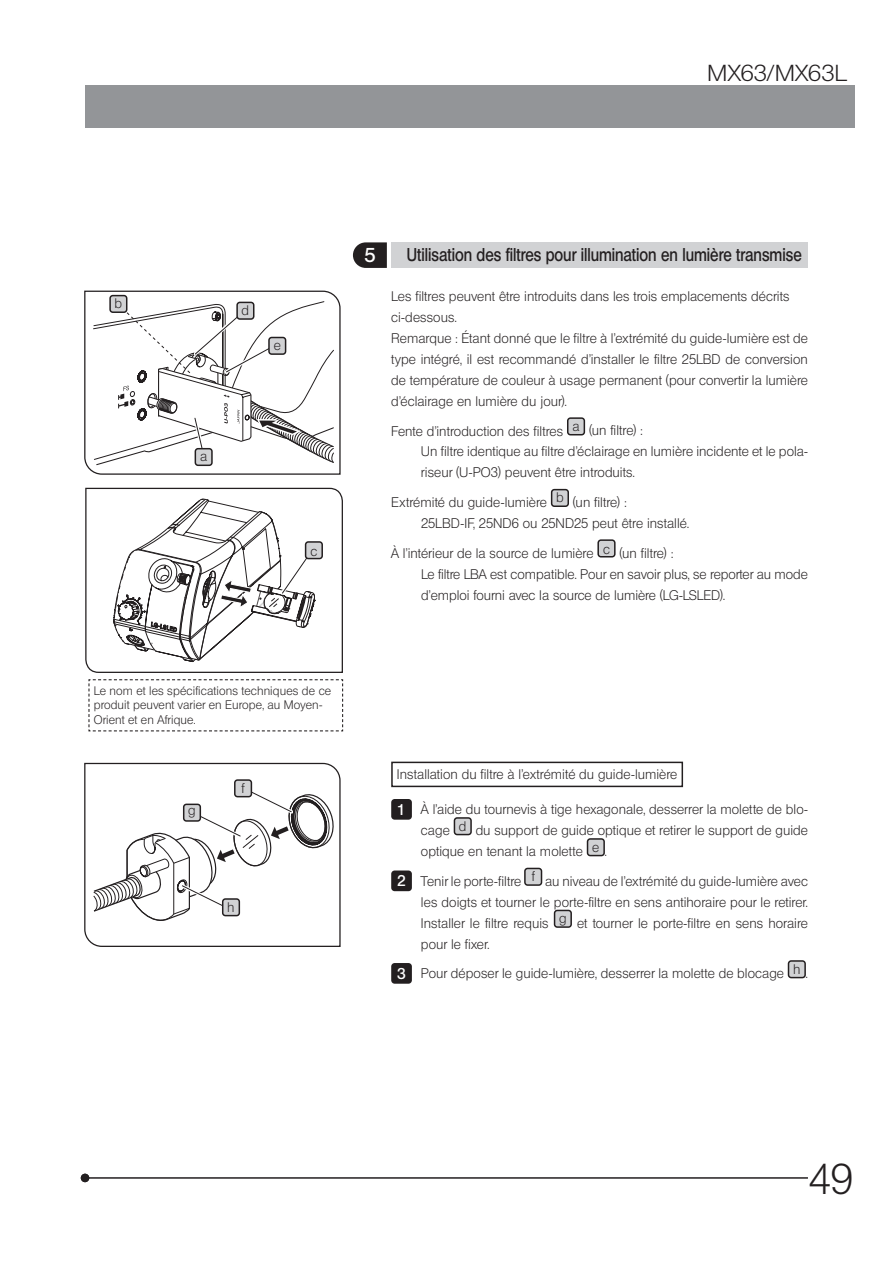
<style>
.page{position:relative;width:893px;height:1263px;background:#fff}
.page>*{position:absolute;margin:0;border:0;box-sizing:border-box;transform-origin:0 0}
.t1{font:42px "Olympus Leicht Normal";color:#231f20}
.t2{font:22.5px "Olympus Leicht Normal";color:#231f20;scale:1.1 1}
.t3{font:19.5px "Olympus Leicht Halbfett";color:#fff}
.t4{font:18px "Olympus Leicht Halbfett";color:#231f20;scale:.83 1}
.t5{font:15.15px "Olympus Leicht Halbfett";color:#fff}
.t6{font:13.5px/21px "Olympus Leicht Normal";letter-spacing:.005em;color:#231f20}
.t7{font:12px/14.4px "Olympus Leicht Normal";letter-spacing:.01em;color:#231f20}
</style>
<div class="page">
<div style="left:81px;top:1174px;width:8px;height:8px;background:#231f20;border-radius:50%"></div>
<hr style="left:85px;top:1177px;width:723px;height:1px;background:#231f20">
<div style="left:85px;top:85px;width:770px;height:43px;background:#939598"></div>
<div style="left:568px;top:418px;width:16px;height:17px;background:#d1d2d4;border-radius:3px"></div>
<div style="left:567px;top:417px;width:18px;height:18px;border:2px solid #231f20;border-radius:3px"></div>
<div style="left:552px;top:490px;width:16px;height:16px;background:#d1d2d4;border-radius:3px"></div>
<div style="left:551px;top:489px;width:18px;height:18px;border:2px solid #231f20;border-radius:3px"></div>
<div style="left:598px;top:540px;width:17px;height:17px;background:#d1d2d4;border-radius:3px"></div>
<div style="left:597px;top:539px;width:19px;height:18px;border:2px solid #231f20;border-radius:3px"></div>
<div style="left:391px;top:762px;width:292px;height:25px;border:2px solid #231f20"></div>
<div style="left:454px;top:818px;width:17px;height:16px;background:#d1d2d4;border-radius:3px"></div>
<div style="left:454px;top:817px;width:18px;height:18px;border:2px solid #231f20;border-radius:3px"></div>
<div style="left:587px;top:839px;width:17px;height:16px;background:#d1d2d4;border-radius:3px"></div>
<div style="left:587px;top:838px;width:18px;height:18px;border:2px solid #231f20;border-radius:3px"></div>
<div style="left:525px;top:868px;width:16px;height:17px;background:#d1d2d4;border-radius:3px"></div>
<div style="left:524px;top:868px;width:18px;height:18px;border:2px solid #231f20;border-radius:3px"></div>
<div style="left:555px;top:910px;width:16px;height:17px;background:#d1d2d4;border-radius:3px"></div>
<div style="left:554px;top:910px;width:18px;height:18px;border:2px solid #231f20;border-radius:3px"></div>
<div style="left:788px;top:961px;width:17px;height:16px;background:#d1d2d4;border-radius:3px"></div>
<div style="left:788px;top:960px;width:18px;height:18px;border:2px solid #231f20;border-radius:3px"></div>
<div style="left:391px;top:799px;width:21px;height:21px;background:#231f20;border-radius:3px"></div>
<div style="left:391px;top:870px;width:21px;height:21px;background:#231f20;border-radius:3px"></div>
<div style="left:391px;top:963px;width:21px;height:21px;background:#231f20;border-radius:3px"></div>
<svg style="left:84px;top:291px;width:257px;height:184px"></svg>
<svg style="left:84px;top:763px;width:257px;height:184px"></svg>
<svg style="left:93px;top:301px;width:242px;height:165px"></svg>
<div style="left:195px;top:449px;width:17px;height:16px;background:#d1d2d4;border-radius:3px"></div>
<div style="left:195px;top:448px;width:18px;height:18px;border:2px solid #231f20;border-radius:3px"></div>
<div style="left:110px;top:296px;width:17px;height:16px;background:#d1d2d4;border-radius:3px"></div>
<div style="left:109px;top:295px;width:18px;height:18px;border:2px solid #231f20;border-radius:3px"></div>
<div style="left:235px;top:780px;width:16px;height:17px;background:#d1d2d4;border-radius:3px"></div>
<div style="left:234px;top:779px;width:18px;height:18px;border:2px solid #231f20;border-radius:3px"></div>
<svg style="left:92px;top:789px;width:245px;height:135px"></svg>
<div style="left:223px;top:899px;width:16px;height:16px;background:#d1d2d4;border-radius:3px"></div>
<div style="left:222px;top:898px;width:18px;height:18px;border:2px solid #231f20;border-radius:3px"></div>
<div style="left:391px;top:242px;width:417px;height:26px;background:#d1d2d4"></div>
<svg style="left:353px;top:242px;width:34px;height:26px"></svg>
<svg style="left:88px;top:679px;width:256px;height:53px"></svg>
<svg style="left:85px;top:487px;width:258px;height:186px"></svg>
<svg style="left:113px;top:499px;width:202px;height:163px"></svg>
<div style="left:306px;top:542px;width:16px;height:16px;background:#d1d2d4;border-radius:3px"></div>
<div style="left:305px;top:541px;width:18px;height:18px;border:2px solid #231f20;border-radius:3px"></div>
<h2 class="t2" style="left:707px;top:59px;width:128px">MX63/MX63L</h2>
<p class="t6" style="left:115px;top:293px;width:9px">b</p>
<p class="t6" style="left:242px;top:300px;width:9px">d</p>
<p class="t6" style="left:274px;top:335px;width:9px">e</p>
<p class="t6" style="left:200px;top:446px;width:9px">a</p>
<p class="t6" style="left:310px;top:540px;width:8px">c</p>
<p class="t7" style="left:94px;top:683px;width:239px">Le nom et les spécifications techniques de ce produit peuvent varier en Europe, au Moyen-<br>Orient et en Afrique.</p>
<p class="t6" style="left:188px;top:799px;width:9px">g</p>
<p class="t6" style="left:242px;top:777px;width:4px">f</p>
<p class="t6" style="left:227px;top:896px;width:9px">h</p>
<h3 class="t3" style="left:364px;top:244px;width:13px">5</h3>
<h3 class="t4" style="left:407px;top:244px;width:477px">Utilisation des filtres pour illumination en lumière transmise</h3>
<p class="t6" style="left:391px;top:286px;width:418px">Les filtres peuvent être introduits dans les trois emplacements décrits ci-dessous.<br>Remarque : Étant donné que le filtre à l'extrémité du guide-lumière est de type intégré, il est recommandé d'installer le filtre 25LBD de conversion de température de couleur à usage permanent (pour convertir la lumière d'éclairage en lumière du jour).</p>
<p class="t6" style="left:421px;top:420px;width:388px;text-indent:-30px">Fente d’introduction des filtres a (un filtre) :<br>Un filtre identique au filtre d'éclairage en lumière incidente et le pola&shy;riseur (U‑PO3) peuvent être introduits.</p>
<p class="t6" style="left:421px;top:492px;width:269px;text-indent:-30px">Extrémité du guide-lumière b (un filtre) :<br>25LBD‑IF, 25ND6 ou 25ND25 peut être installé.</p>
<p class="t6" style="left:421px;top:542px;width:388px;text-indent:-30px">À l’intérieur de la source de lumière c (un filtre) :<br>Le filtre LBA est compatible. Pour en savoir plus, se reporter au mode d’emploi fourni avec la source de lumière (LG-LSLED).</p>
<p class="t6" style="left:397px;top:764px;width:282px">Installation du filtre à l'extrémité du guide-lumière</p>
<p class="t6" style="left:421px;top:799px;width:388px;text-align:justify">À l’aide du tournevis à tige hexagonale, desserrer la molette de blo&shy;cage d du support de guide optique et retirer le support de guide optique en tenant la molette e .</p>
<p class="t6" style="left:421px;top:870px;width:388px;text-align:justify">Tenir le porte-filtre f au niveau de l'extrémité du guide-lumière avec les doigts et tourner le porte-filtre en sens antihoraire pour le retirer.<br>Installer le filtre requis g et tourner le porte-filtre en sens horaire pour le fixer.</p>
<p class="t6" style="left:421px;top:963px;width:388px">Pour déposer le guide-lumière, desserrer la molette de blocage h .</p>
<p class="t5" style="left:397px;top:800px;width:10px">1</p>
<p class="t5" style="left:397px;top:872px;width:10px">2</p>
<p class="t5" style="left:397px;top:964px;width:10px">3</p>
<h1 class="t1" style="left:809px;top:1154px;width:46px">49</h1>
</div>
